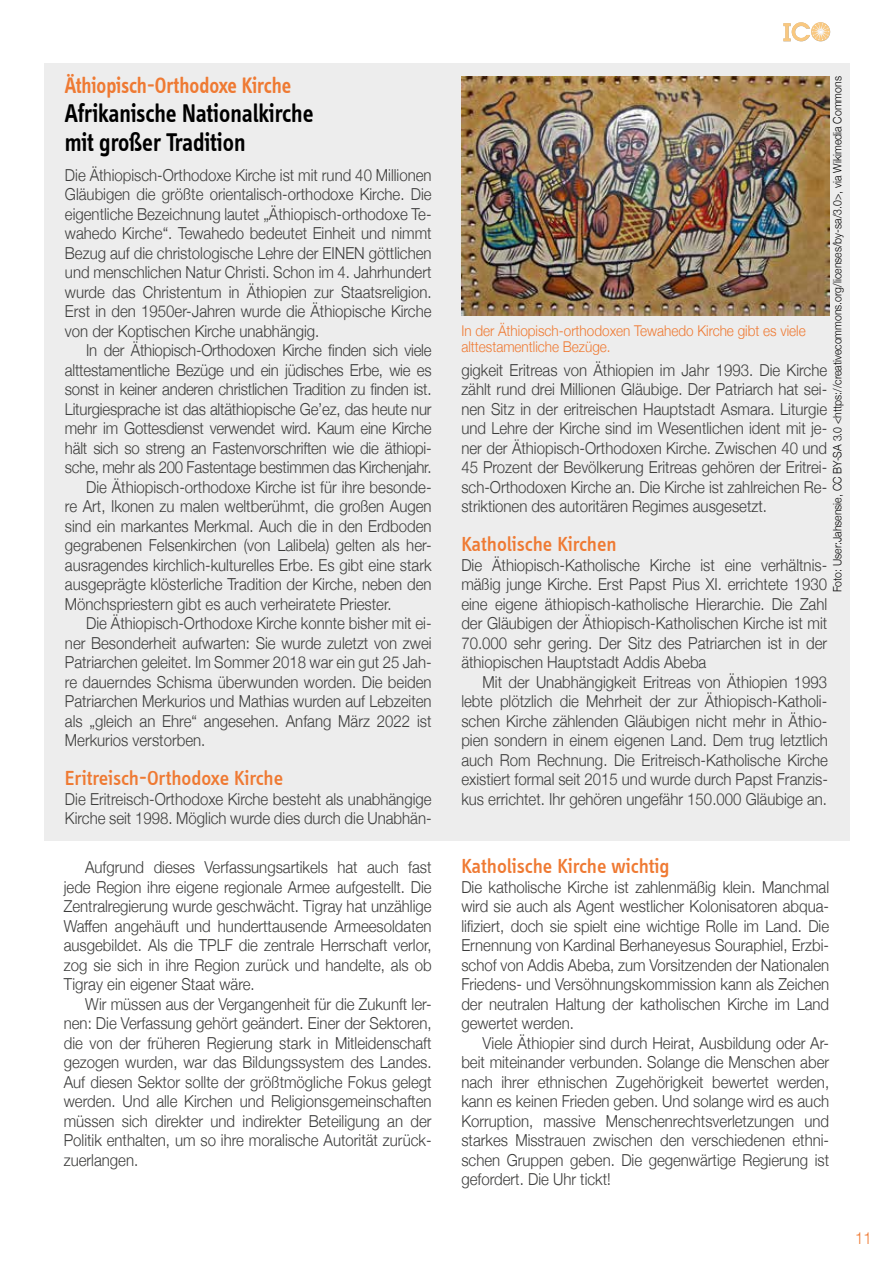
<style>
.page{position:relative;width:893px;height:1263px;background:#fff}
.page>*{position:absolute;margin:0;border:0;box-sizing:border-box;transform-origin:0 0}
.t1{font:600 26.4px/28.8px "Info Disp";letter-spacing:-.01em;color:#000;scale:.91 1}
.t2{font:600 23.1px "Info Disp";letter-spacing:-.005em;color:#ef7a33;scale:.91 1}
.t3{font:500 21px "Info Disp";letter-spacing:-.005em;color:#ef7a33}
.t4{font:300 16.5px/19.5px "Helvetica Neue";color:#3c3c3b;text-align:justify;scale:.91 1}
.t5{font:300 16.5px "Helvetica Neue";color:#ef7a33;scale:.91 1}
.t6{font:300 14.85px/16.2px "Helvetica Neue";color:#ef7a33;scale:.91 1}
.t7{font:300 11.55px "Helvetica Neue";color:#000;scale:.91 1}
</style>
<div class="page">
<svg style="left:783px;top:22px;width:47px;height:19px"></svg>
<div style="left:44px;top:64px;width:805px;height:777px;background:#ededed"></div>
<img style="left:461px;top:76px;width:368px;height:240px">
<h2 class="t2" style="left:65px;top:72px;width:250px">Äthiopisch-Orthodoxe Kirche</h2>
<h1 class="t1" style="left:65px;top:99px;width:275px">Afrikanische Nationalkirche mit großer Tradition</h1>
<p class="t4" style="left:65px;top:164px;width:404px">Die Äthiopisch-Orthodoxe Kirche ist mit rund 40 Millionen Gläubigen die größte orientalisch-orthodoxe Kirche. Die eigentliche Bezeichnung lautet „Äthiopisch-orthodoxe Te&shy;wahedo Kirche“. Tewahedo bedeutet Einheit und nimmt Bezug auf die christologische Lehre der EINEN göttlichen und menschlichen Natur Christi. Schon im 4. Jahrhundert wurde das Christentum in Äthiopien zur Staatsreligion.<br>Erst in den 1950er-Jahren wurde die Äthiopische Kirche von der Koptischen Kirche unabhängig.</p>
<p class="t4" style="left:86px;top:339px;width:381px">In der Äthiopisch-Orthodoxen Kirche finden sich viele</p>
<p class="t4" style="left:65px;top:359px;width:404px">alttestamentliche Bezüge und ein jüdisches Erbe, wie es</p>
<p class="t4" style="left:65px;top:378px;width:404px">sonst in keiner anderen christlichen Tradition zu finden ist.</p>
<p class="t4" style="left:65px;top:398px;width:404px">Liturgiesprache ist das altäthiopische Ge’ez, das heute nur</p>
<p class="t4" style="left:65px;top:417px;width:404px">mehr im Gottesdienst verwendet wird. Kaum eine Kirche</p>
<p class="t4" style="left:65px;top:437px;width:404px">hält sich so streng an Fastenvorschriften wie die äthiopi-</p>
<p class="t4" style="left:65px;top:456px;width:404px">sche, mehr als 200 Fastentage bestimmen das Kirchenjahr.</p>
<p class="t4" style="left:86px;top:476px;width:381px">Die Äthiopisch-orthodoxe Kirche ist für ihre besonde-</p>
<p class="t4" style="left:65px;top:495px;width:404px">re Art, Ikonen zu malen weltberühmt, die großen Augen</p>
<p class="t4" style="left:65px;top:515px;width:404px">sind ein markantes Merkmal. Auch die in den Erdboden</p>
<p class="t4" style="left:65px;top:534px;width:404px">gegrabenen Felsenkirchen (von Lalibela) gelten als her-</p>
<p class="t4" style="left:65px;top:554px;width:404px">ausragendes kirchlich-kulturelles Erbe. Es gibt eine stark</p>
<p class="t4" style="left:65px;top:573px;width:404px">ausgeprägte klösterliche Tradition der Kirche, neben den</p>
<p class="t4" style="left:65px;top:593px;width:360px">Mönchspriestern gibt es auch verheiratete Priester.</p>
<p class="t4" style="left:86px;top:612px;width:381px">Die Äthiopisch-Orthodoxe Kirche konnte bisher mit ei-</p>
<p class="t4" style="left:65px;top:632px;width:404px">ner Besonderheit aufwarten: Sie wurde zuletzt von zwei</p>
<p class="t4" style="left:65px;top:651px;width:404px">Patriarchen geleitet. Im Sommer 2018 war ein gut 25 Jah-</p>
<p class="t4" style="left:65px;top:671px;width:404px">re dauerndes Schisma überwunden worden. Die beiden</p>
<p class="t4" style="left:65px;top:691px;width:404px">Patriarchen Merkurios und Mathias wurden auf Lebzeiten</p>
<p class="t4" style="left:65px;top:710px;width:404px">als „gleich an Ehre“ angesehen. Anfang März 2022 ist</p>
<p class="t4" style="left:65px;top:730px;width:156px">Merkurios verstorben.</p>
<p class="t3" style="left:65px;top:767px;width:220px">Eritreisch-Orthodoxe Kirche</p>
<p class="t4" style="left:65px;top:788px;width:404px">Die Eritreisch-Orthodoxe Kirche besteht als unabhängige<br>Kirche seit 1998. Möglich wurde dies durch die Unabhän-</p>
<p class="t4" style="left:64px;top:856px;width:406px;text-indent:21px">Aufgrund dieses Verfassungsartikels hat auch fast jede Region ihre eigene regionale Armee aufgestellt. Die Zentralregierung wurde geschwächt. Tigray hat unzählige Waffen angehäuft und hunderttausende Armeesoldaten ausgebildet. Als die TPLF die zentrale Herrschaft verlor, zog sie sich in ihre Region zurück und handelte, als ob Tigray ein eigener Staat wäre.</p>
<p class="t4" style="left:64px;top:993px;width:406px;text-indent:21px">Wir müssen aus der Vergangenheit für die Zukunft ler&shy;nen: Die Verfassung gehört geändert. Einer der Sektoren, die von der früheren Regierung stark in Mitleidenschaft gezogen wurden, war das Bildungssystem des Landes.<br>Auf diesen Sektor sollte der größtmögliche Fokus gelegt werden. Und alle Kirchen und Religionsgemeinschaften müssen sich direkter und indirekter Beteiligung an der Politik enthalten, um so ihre moralische Autorität zurück&shy;zuerlangen.</p>
<p class="t7" style="left:828px;top:592px;width:568px;rotate:-90deg">Foto: User:Jahsensie, CC BY-SA 3.0 &lt;https://creativecommons.org/licenses/by-sa/3.0&gt;, via Wikimedia Commons</p>
<p class="t6" style="left:461px;top:322px;width:380px">In der Äthiopisch-orthodoxen Tewahedo Kirche gibt es viele alttestamentliche Bezüge.</p>
<p class="t4" style="left:461px;top:359px;width:403px">gigkeit Eritreas von Äthiopien im Jahr 1993. Die Kirche zählt rund drei Millionen Gläubige. Der Patriarch hat sei&shy;nen Sitz in der eritreischen Hauptstadt Asmara. Liturgie und Lehre der Kirche sind im Wesentlichen ident mit je&shy;ner der Äthiopisch-Orthodoxen Kirche. Zwischen 40 und 45 Prozent der Bevölkerung Eritreas gehören der Eritrei&shy;sch-Orthodoxen Kirche an. Die Kirche ist zahlreichen Re&shy;striktionen des autoritären Regimes ausgesetzt.</p>
<p class="t3" style="left:461px;top:533px;width:157px">Katholische Kirchen</p>
<p class="t4" style="left:461px;top:554px;width:403px">Die Äthiopisch-Katholische Kirche ist eine verhältnis&shy;mäßig junge Kirche. Erst Papst Pius XI. errichtete 1930 eine eigene äthiopisch-katholische Hierarchie. Die Zahl der Gläubigen der Äthiopisch-Katholischen Kirche ist mit 70.000 sehr gering. Der Sitz des Patriarchen ist in der äthiopischen Hauptstadt Addis Abeba</p>
<p class="t4" style="left:461px;top:671px;width:404px;text-indent:21px">Mit der Unabhängigkeit Eritreas von Äthiopien 1993 lebte plötzlich die Mehrheit der zur Äthiopisch-Katholi&shy;schen Kirche zählenden Gläubigen nicht mehr in Äthio&shy;pien sondern in einem eigenen Land. Dem trug letztlich auch Rom Rechnung. Die Eritreisch-Katholische Kirche existiert formal seit 2015 und wurde durch Papst Franzis&shy;kus errichtet. Ihr gehören ungefähr 150.000 Gläubige an.</p>
<p class="t3" style="left:461px;top:854px;width:210px">Katholische Kirche wichtig</p>
<p class="t4" style="left:461px;top:876px;width:406px">Die katholische Kirche ist zahlenmäßig klein. Manchmal wird sie auch als Agent westlicher Kolonisatoren abqua&shy;lifiziert, doch sie spielt eine wichtige Rolle im Land. Die Ernennung von Kardinal Berhaneyesus Souraphiel, Erzbi&shy;schof von Addis Abeba, zum Vorsitzenden der Nationalen Friedens- und Versöhnungskommission kann als Zeichen der neutralen Haltung der katholischen Kirche im Land gewertet werden.</p>
<p class="t4" style="left:461px;top:1032px;width:406px;text-indent:21px">Viele Äthiopier sind durch Heirat, Ausbildung oder Ar&shy;beit miteinander verbunden. Solange die Menschen aber nach ihrer ethnischen Zugehörigkeit bewertet werden, kann es keinen Frieden geben. Und solange wird es auch Korruption, massive Menschenrechtsverletzungen und starkes Misstrauen zwischen den verschiedenen ethni&shy;schen Gruppen geben. Die gegenwärtige Regierung ist gefordert. Die Uhr tickt!</p>
<p class="t5" style="left:855px;top:1225px;width:20px">11</p>
</div>
